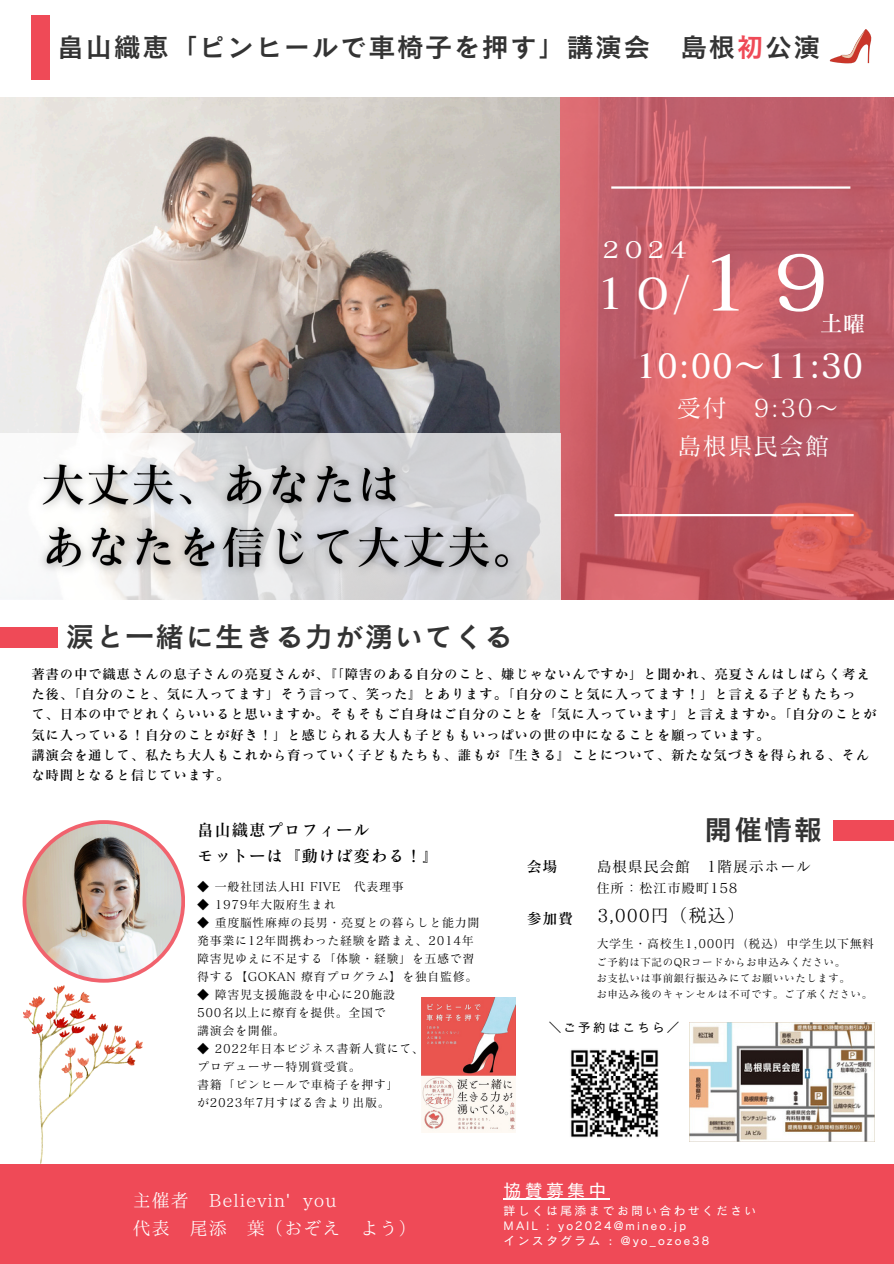
<style>
.page{position:relative;width:894px;height:1264px;background:#fff}
.page>*{position:absolute;margin:0;border:0;box-sizing:border-box;transform-origin:0 0}
.t1{font:75px "Canva Matisse V Pro DB";color:#fff}
.t2{font:42px "Canva Matisse V Pro DB";color:#fff}
.t3{font:33px "Canva Matisse V Pro DB";color:#fff}
.t4{font:28.5px "Canva Cezanne Pro N DB";letter-spacing:.05em;color:#333}
.t5{font:27px "Canva Cezanne Pro N DB";letter-spacing:.05em;color:#333}
.t6{font:24.3px "Matisse V Pro M";letter-spacing:.05em;color:#fff}
.t7{font:22.5px "Canva Matisse V Pro DB";color:#fff}
.t8{font:18px/28.2px "IP Aex Mincho";letter-spacing:.05em;color:#fff}
.t9{font:18px "IP Aex Mincho";letter-spacing:.05em;color:#000}
.t10{font:18px "Canva Cezanne Pro N M";letter-spacing:.18em;color:#fff}
.t11{font:16.5px/25.8px "Canva Matisse V Pro DB";letter-spacing:.05em;color:#000}
.t12{font:15px "Matisse V Pro M";letter-spacing:.05em;color:#000}
.t13{font:15px "Canva Matisse V Pro DB";color:#000}
.t14{font:13.5px/20.2px "Canva Matisse V Pro DB";letter-spacing:.05em;color:#000}
.t15{font:13.5px "Matisse V Pro M";letter-spacing:.05em;color:#000}
.t16{font:12.6px "Canva Cezanne Pro N M";letter-spacing:.18em;color:#000}
.t17{font:12px/18px "Matisse V Pro M";letter-spacing:.05em;color:#000}
.t18{font:12px "Canva Cezanne Pro N M";letter-spacing:.18em;color:#fff}
.t19{font:10.5px "Matisse V Pro M";letter-spacing:.05em;color:#000}
.s1{color:#ef4a57}
</style>
<div class="page">
<div style="left:0;top:627px;width:57px;height:20px;background:#ef4a57"></div>
<img style="left:0;top:97px;width:560px;height:336px">
<div style="left:0;top:1163px;width:893px;height:100px;background:#ef4a57"></div>
<div style="left:31px;top:15px;width:19px;height:65px;background:#ef4a57"></div>
<svg style="left:560px;top:97px;width:333px;height:502px;background:#c85f68"></svg>
<hr style="left:614px;top:514px;width:239px;height:2px;background:#fff">
<hr style="left:611px;top:186px;width:239px;height:3px;background:#fff">
<svg style="left:42px;top:433px;width:518px;height:166px"></svg>
<img style="left:40px;top:451px;width:496px;height:133px">
<img style="left:23px;top:985px;width:120px;height:178px">
<svg style="left:23px;top:820px;width:162px;height:162px;background:#ef6f79"></svg>
<img style="left:26px;top:824px;width:155px;height:154px;border-radius:50%">
<img style="left:421px;top:997px;width:94px;height:135px">
<img style="left:689px;top:1022px;width:185px;height:119px">
<div style="left:832px;top:820px;width:61px;height:20px;background:#ef4a57"></div>
<svg style="left:829px;top:29px;width:42px;height:35px"></svg>
<hr style="left:503px;top:1198px;width:106px;height:1px;background:#fff">
<img style="left:570px;top:1049px;width:89px;height:89px">
<p class="t5" style="left:57px;top:33px;width:764px">畠山織恵「ピンヒールで車椅子を押す」講演会 島根<span class="s1">初</span>公演</p>
<h4 class="t7" style="left:599px;top:238px;width:91px">２０２４</h4>
<p class="t2" style="left:589px;top:272px;width:101px">１０/</p>
<p class="t1" style="left:687px;top:244px;width:151px">１９</p>
<h3 class="t7" style="left:820px;top:312px;width:46px">土曜</h3>
<h1 class="t3" style="left:635px;top:349px;width:229px">10:00〜 11:30</h1>
<h4 class="t6" style="left:676px;top:396px;width:158px">受付 9:30〜</h4>
<h2 class="t6" style="left:676px;top:433px;width:154px">島根県民会館</h2>
<p class="t4" style="left:66px;top:621px;width:448px">涙と一緒に生きる力が湧いてくる</p>
<p class="t14" style="left:31px;top:663px;width:846px">著書の中で織恵さんの息子さんの亮夏さんが、『「障害のある自分のこと、嫌じゃないんですか」と聞かれ、亮夏さんはしばらく考えた後、「自分のこと、気に入ってます」そう言って、笑った』とあります。「自分のこと気に入ってます！」と言える子どもたちっ<br>て、日本の中でどれくらいいると思いますか。そもそもご自身はご自分のことを「気に入っています」と言えますか。「自分のことが気に入っている！自分のことが好き！」と感じられる大人も子どももいっぱいの世の中になることを願っています。</p>
<h5 class="t14" style="left:31px;top:744px;width:839px">講演会を通して、私たち大人もこれから育っていく子どもたちも、誰もが『生きる』ことについて、新たな気づきを得られる、そんな時間となると信じています。</h5>
<p class="t11" style="left:197px;top:817px;width:243px">畠山織恵プロフィール<br>モットーは『動けば変わる！』</p>
<p class="t17" style="left:197px;top:877px;width:208px">◆ 一般社団法人HI FIVE 代表理事</p>
<p class="t17" style="left:197px;top:895px;width:140px">◆ 1979年大阪府生まれ</p>
<p class="t17" style="left:197px;top:913px;width:284px">◆ 重度脳性麻痺の長男・亮夏との暮らしと能力開発事業に12年間携わった経験を踏まえ、2014年障害児ゆえに不足する「体験・経験」を五感で習得する【GOKAN 療育プログラム】を独自監修。</p>
<p class="t17" style="left:197px;top:985px;width:199px">◆ 障害児支援施設を中心に20施設</p>
<p class="t17" style="left:197px;top:1003px;width:190px">500名以上に療育を提供。全国で</p>
<p class="t17" style="left:197px;top:1021px;width:89px">講演会を開催。</p>
<p class="t17" style="left:197px;top:1039px;width:228px">◆ 2022年日本ビジネス書新人賞にて、</p>
<p class="t17" style="left:197px;top:1057px;width:165px">プロデューサー特別賞受賞。</p>
<p class="t17" style="left:197px;top:1075px;width:203px">書籍「ピンヒールで車椅子を押す」</p>
<h3 class="t17" style="left:197px;top:1093px;width:194px">が2023年7月すばる舎より出版。</h3>
<p class="t4" style="left:704px;top:815px;width:120px">開催情報</p>
<p class="t13" style="left:526px;top:859px;width:32px">会場</p>
<p class="t12" style="left:596px;top:859px;width:216px">島根県民会館 1階展示ホール</p>
<p class="t15" style="left:596px;top:880px;width:142px">住所：松江市殿町158</p>
<p class="t9" style="left:597px;top:906px;width:149px">3,000円（税込）</p>
<p class="t19" style="left:596px;top:957px;width:250px">ご予約は下記のQRコードからお申込みください。</p>
<h6 class="t19" style="left:596px;top:972px;width:255px">お支払いは事前銀行振込みにてお願いいたします。</h6>
<h5 class="t19" style="left:596px;top:988px;width:277px">お申込み後のキャンセルは不可です。ご了承ください。</h5>
<p class="t16" style="left:548px;top:1021px;width:132px">＼ご予約はこちら／</p>
<p class="t13" style="left:526px;top:910px;width:48px">参加費</p>
<p class="t17" style="left:596px;top:934px;width:279px">大学生・高校生1,000円（税込）中学生以下無料</p>
<p class="t8" style="left:133px;top:1185px;width:285px">主催者 Believin' you<br>代表 尾添 葉（おぞえ よう）</p>
<h6 class="t10" style="left:503px;top:1181px;width:104px">協賛募集中</h6>
<p class="t18" style="left:503px;top:1204px;width:254px">詳しくは尾添までお問い合わせください</p>
<p class="t18" style="left:503px;top:1219px;width:184px">MAIL : yo2024@mineo.jp</p>
<p class="t18" style="left:503px;top:1234px;width:207px">インスタグラム : @yo_ozoe38</p>
</div>
